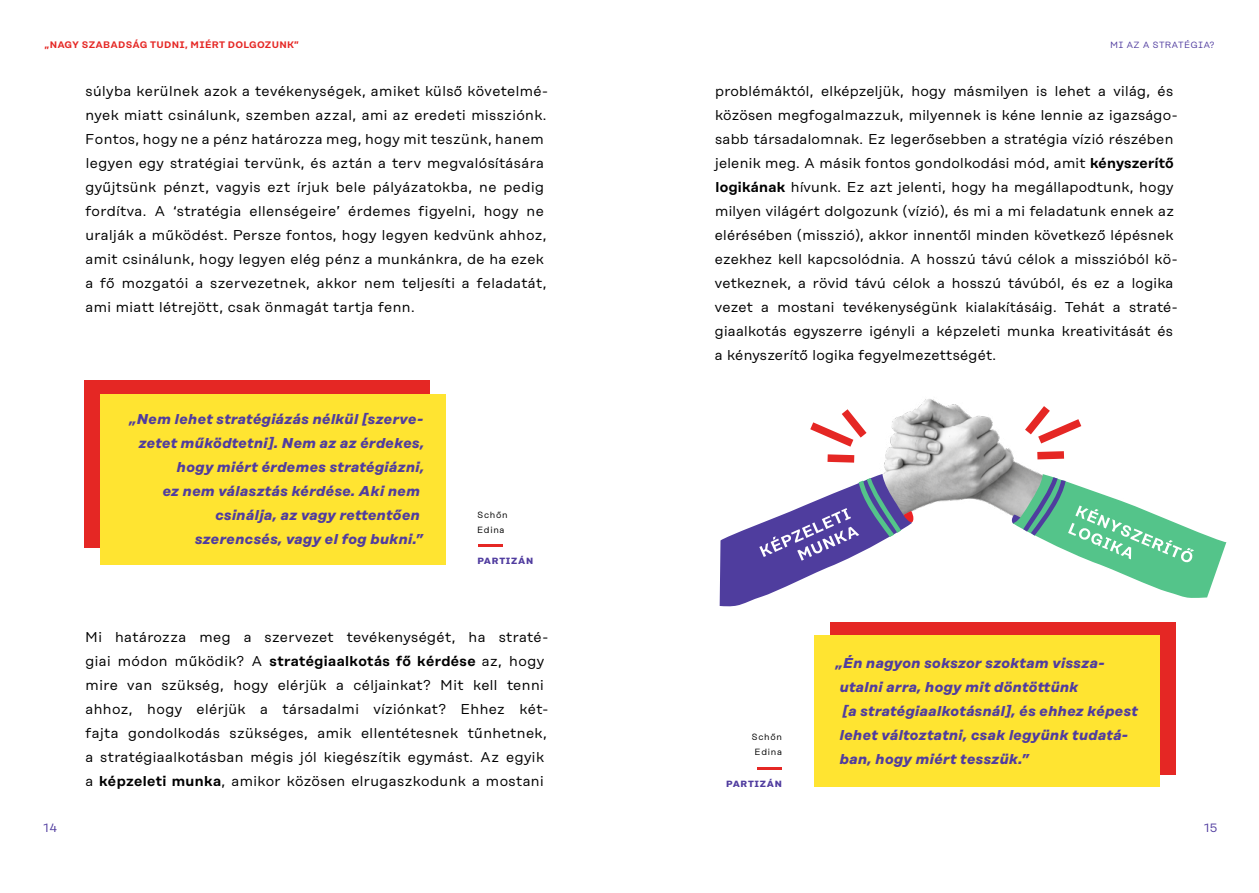
<style>
.page{position:relative;width:1259px;height:893px;background:#fff}
.page>*{position:absolute;margin:0;border:0;box-sizing:border-box;transform-origin:0 0}
.t1{font:14.25px/24px "Rational Display";letter-spacing:.02em;color:#000}
.t2{font:italic 700 14.25px/24px "Rational Display";letter-spacing:.03em;color:#503c9f}
.t3{font:12px "Rational Display";color:#503c9f}
.t4{font:600 9.45px "Rational Text";letter-spacing:.03em;color:#e52724}
.t5{font:9px/15px "Rational Display";letter-spacing:.08em;color:#000}
.t6{font:700 9px "Rational Text";letter-spacing:.08em;color:#503c9f}
.t7{font:9px "Rational Text";letter-spacing:.03em;color:#503c9f}
.s1{font-weight:600}
</style>
<div class="page">
<div style="left:84px;top:379px;width:346px;height:168px;background:#e52724"></div>
<div style="left:100px;top:394px;width:345px;height:170px;background:#ffe431"></div>
<hr style="left:478px;top:544px;width:25px;height:3px;background:#e52724">
<div style="left:829px;top:622px;width:346px;height:152px;background:#e52724"></div>
<div style="left:814px;top:635px;width:346px;height:152px;background:#ffe431"></div>
<hr style="left:756px;top:767px;width:25px;height:2px;background:#e52724">
<img style="left:883px;top:399px;width:157px;height:117px">
<svg style="left:719px;top:474px;width:195px;height:133px"></svg>
<svg style="left:1011px;top:474px;width:215px;height:124px"></svg>
<svg style="left:810px;top:409px;width:57px;height:54px"></svg>
<svg style="left:1017px;top:399px;width:65px;height:64px"></svg>
<p class="t4" style="left:45px;top:39px;width:256px">„NAGY SZABADSÁG TUDNI, MIÉRT DOLGOZUNK”</p>
<p class="t1" style="left:85px;top:79px;width:464px">súlyba kerülnek azok a tevékenységek, amiket külső követelmé&shy;nyek miatt csinálunk, szemben azzal, ami az eredeti missziónk.<br>Fontos, hogy ne a pénz határozza meg, hogy mit teszünk, hanem legyen egy stratégiai tervünk, és aztán a terv megvalósítására gyűjtsünk pénzt, vagyis ezt írjuk bele pályázatokba, ne pedig fordítva. A ‘stratégia ellenségeire’ érdemes figyelni, hogy ne uralják a működést. Persze fontos, hogy legyen kedvünk ahhoz, amit csinálunk, hogy legyen elég pénz a munkánkra, de ha ezek a fő mozgatói a szervezetnek, akkor nem teljesíti a feladatát, ami miatt létrejött, csak önmagát tartja fenn.</p>
<p class="t2" style="left:129px;top:407px;width:296px">„Nem lehet stratégiázás nélkül [szerve-</p>
<p class="t2" style="left:139px;top:431px;width:287px">zetet működtetni]. Nem az az érdekes,</p>
<p class="t2" style="left:177px;top:455px;width:249px">hogy miért érdemes stratégiázni,</p>
<p class="t2" style="left:163px;top:479px;width:259px">ez nem választás kérdése. Aki nem</p>
<p class="t2" style="left:215px;top:503px;width:206px">csinálja, az vagy rettentően</p>
<p class="t2" style="left:195px;top:527px;width:229px">szerencsés, vagy el fog bukni.”</p>
<p class="t5" style="left:477px;top:507px;width:32px">Schőn<br>Edina</p>
<p class="t6" style="left:477px;top:556px;width:57px">PARTIZÁN</p>
<p class="t3" style="left:44px;top:821px;width:15px">14</p>
<p class="t1" style="left:85px;top:625px;width:464px">Mi határozza meg a szervezet tevékenységét, ha straté&shy;giai módon működik? A <span class="s1">stratégiaalkotás fő kérdése</span> az, hogy mire van szükség, hogy elérjük a céljainkat? Mit kell tenni ahhoz, hogy elérjük a társadalmi víziónkat? Ehhez két&shy;fajta gondolkodás szükséges, amik ellentétesnek tűnhetnek, a stratégiaalkotásban mégis jól kiegészítik egymást. Az egyik a <span class="s1">képzeleti munka</span>, amikor közösen elrugaszkodunk a mostani</p>
<p class="t7" style="left:1110px;top:39px;width:106px">MI AZ A STRATÉGIA?</p>
<p class="t1" style="left:715px;top:79px;width:464px">problémáktól, elképzeljük, hogy másmilyen is lehet a világ, és közösen megfogalmazzuk, milyennek is kéne lennie az igazságo&shy;sabb társadalomnak. Ez legerősebben a stratégia vízió részében jelenik meg. A másik fontos gondolkodási mód, amit <span class="s1">kényszerítő logikának</span> hívunk. Ez azt jelenti, hogy ha megállapodtunk, hogy milyen világért dolgozunk (vízió), és mi a mi feladatunk ennek az elérésében (misszió), akkor innentől minden következő lépésnek ezekhez kell kapcsolódnia. A hosszú távú célok a misszióból kö&shy;vetkeznek, a rövid távú célok a hosszú távúból, és ez a logika vezet a mostani tevékenységünk kialakításáig. Tehát a straté&shy;giaalkotás egyszerre igényli a képzeleti munka kreativitását és a kényszerítő logika fegyelmezettségét.</p>
<p class="t5" style="left:751px;top:730px;width:32px;text-align:center">Schőn<br>Edina</p>
<p class="t6" style="left:726px;top:778px;width:57px">PARTIZÁN</p>
<p class="t2" style="left:835px;top:650px;width:304px">„Én nagyon sokszor szoktam vissza&shy;utalni arra, hogy mit döntöttünk<br>[a stratégiaalkotásnál], és ehhez képest lehet változtatni, csak legyünk tudatá&shy;ban, hogy miért tesszük.”</p>
<p class="t3" style="left:1204px;top:821px;width:15px">15</p>
</div>
